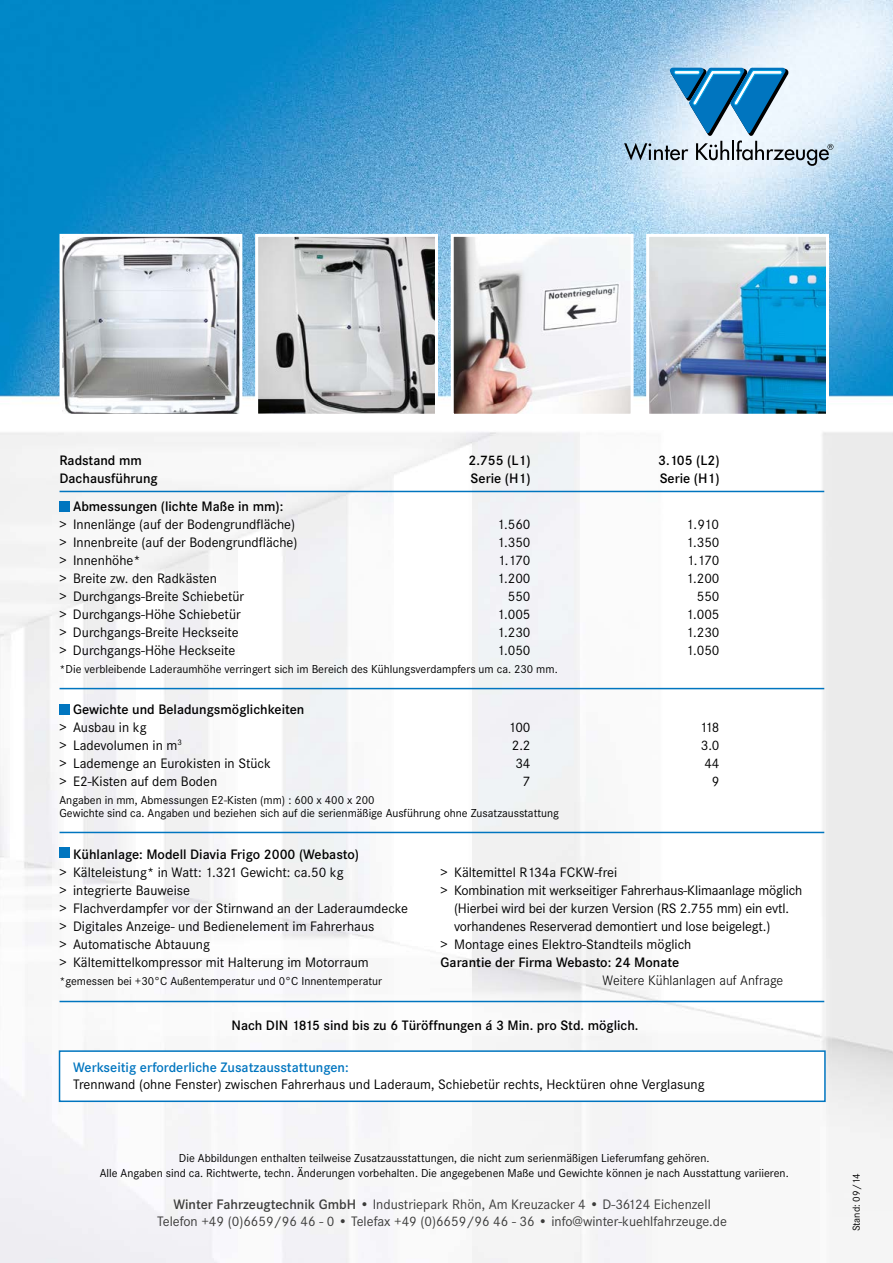
<style>
.page{position:relative;width:893px;height:1263px;background:#fff}
.page>*{position:absolute;margin:0;border:0;box-sizing:border-box;transform-origin:0 0}
.t1{font:14.25px/18px "Corporate S";color:#000}
.t2{font:600 14.25px "Corporate S";color:#000}
.t3{font:14.25px/17.1px "Corporate S";color:#3c3c3b;text-align:center}
.t4{font:600 14.25px "Corporate S";color:#0075bf}
.t5{font:300 14.25px "Corporate S";color:#000}
.t6{font:12px/15px "Corporate S";color:#000;text-align:center}
.t7{font:10.5px "Corporate S";color:#000}
.s1{font-weight:600}
</style>
<div class="page">
<img style="left:0;top:0;width:893px;height:1263px">
<hr style="left:60px;top:688px;width:764px;height:1px;background:#0075bf">
<hr style="left:60px;top:491px;width:764px;height:1px;background:#0075bf">
<hr style="left:60px;top:1001px;width:764px;height:1px;background:#0075bf">
<hr style="left:60px;top:832px;width:764px;height:1px;background:#0075bf">
<div style="left:60px;top:501px;width:10px;height:10px;background:#0075bf"></div>
<div style="left:60px;top:704px;width:10px;height:10px;background:#0075bf"></div>
<svg style="left:624px;top:68px;width:209px;height:98px"></svg>
<img style="left:455px;top:238px;width:175px;height:175px">
<div style="left:451px;top:234px;width:183px;height:183px;border:3px solid #fff"></div>
<img style="left:64px;top:238px;width:174px;height:175px">
<div style="left:60px;top:234px;width:182px;height:183px;border:3px solid #fff"></div>
<div style="left:60px;top:848px;width:10px;height:10px;background:#0075bf"></div>
<img style="left:259px;top:238px;width:175px;height:175px">
<div style="left:255px;top:234px;width:183px;height:183px;border:3px solid #fff"></div>
<div style="left:59px;top:1050px;width:767px;height:52px;background:#fff;border:2px solid #0075bf"></div>
<img style="left:650px;top:238px;width:175px;height:175px">
<div style="left:646px;top:234px;width:183px;height:183px;border:3px solid #fff"></div>
<p class="t2" style="left:60px;top:452px;width:84px">Radstand mm</p>
<p class="t2" style="left:469px;top:452px;width:64px">2.755 (L1)</p>
<p class="t2" style="left:658px;top:452px;width:63px">3.105 (L2)</p>
<p class="t2" style="left:60px;top:470px;width:100px">Dachausführung</p>
<p class="t2" style="left:471px;top:470px;width:61px">Serie (H1)</p>
<p class="t2" style="left:660px;top:470px;width:61px">Serie (H1)</p>
<p class="t2" style="left:73px;top:498px;width:212px">Abmessungen (lichte Maße in mm):</p>
<p class="t1" style="left:60px;top:516px;width:237px">&gt; Innenlänge (auf der Bodengrundfläche)</p>
<p class="t1" style="left:497px;top:516px;width:35px">1.560</p>
<p class="t1" style="left:686px;top:516px;width:35px">1.910</p>
<p class="t1" style="left:60px;top:534px;width:239px">&gt; Innenbreite (auf der Bodengrundfläche)</p>
<p class="t1" style="left:497px;top:534px;width:35px">1.350</p>
<p class="t1" style="left:686px;top:534px;width:35px">1.350</p>
<p class="t1" style="left:60px;top:552px;width:83px">&gt; Innenhöhe*</p>
<p class="t1" style="left:498px;top:552px;width:34px">1.170</p>
<p class="t1" style="left:687px;top:552px;width:34px">1.170</p>
<p class="t1" style="left:60px;top:570px;width:159px">&gt; Breite zw. den Radkästen</p>
<p class="t1" style="left:497px;top:570px;width:35px">1.200</p>
<p class="t1" style="left:686px;top:570px;width:35px">1.200</p>
<p class="t1" style="left:60px;top:588px;width:186px">&gt; Durchgangs-Breite Schiebetür</p>
<p class="t1" style="left:508px;top:588px;width:24px">550</p>
<p class="t1" style="left:697px;top:588px;width:24px">550</p>
<p class="t1" style="left:59px;top:606px;width:183px">&gt; Durchgangs-Höhe Schiebetür</p>
<p class="t1" style="left:497px;top:606px;width:35px">1.005</p>
<p class="t1" style="left:686px;top:606px;width:35px">1.005</p>
<p class="t1" style="left:59px;top:624px;width:181px">&gt; Durchgangs-Breite Heckseite</p>
<p class="t1" style="left:497px;top:624px;width:35px">1.230</p>
<p class="t1" style="left:686px;top:624px;width:35px">1.230</p>
<p class="t1" style="left:59px;top:642px;width:177px">&gt; Durchgangs-Höhe Heckseite</p>
<p class="t1" style="left:497px;top:642px;width:35px">1.050</p>
<p class="t1" style="left:686px;top:642px;width:35px">1.050</p>
<p class="t6" style="left:60px;top:662px;width:500px">*Die verbleibende Laderaumhöhe verringert sich im Bereich des Kühlungsverdampfers um ca. 230 mm.</p>
<p class="t2" style="left:73px;top:701px;width:233px">Gewichte und Beladungsmöglichkeiten</p>
<p class="t1" style="left:60px;top:718px;width:89px">&gt; Ausbau in kg</p>
<p class="t1" style="left:508px;top:718px;width:24px">100</p>
<p class="t1" style="left:700px;top:718px;width:21px">118</p>
<p class="t1" style="left:60px;top:736px;width:124px">&gt; Ladevolumen in m<sup>3</sup></p>
<p class="t1" style="left:512px;top:736px;width:20px">2.2</p>
<p class="t1" style="left:701px;top:736px;width:20px">3.0</p>
<p class="t1" style="left:60px;top:754px;width:213px">&gt; Lademenge an Eurokisten in Stück</p>
<p class="t1" style="left:515px;top:754px;width:17px">34</p>
<p class="t1" style="left:704px;top:754px;width:17px">44</p>
<p class="t1" style="left:60px;top:772px;width:159px">&gt; E2-Kisten auf dem Boden</p>
<p class="t1" style="left:523px;top:772px;width:9px">7</p>
<p class="t1" style="left:712px;top:772px;width:9px">9</p>
<p class="t6" style="left:60px;top:793px;width:501px;line-height:13.5px;text-align:left">Angaben in mm, Abmessungen E2-Kisten (mm) : 600 x 400 x 200<br>Gewichte sind ca. Angaben und beziehen sich auf die serienmäßige Ausführung ohne Zusatzausstattung</p>
<p class="t2" style="left:73px;top:846px;width:287px">Kühlanlage: Modell Diavia Frigo 2000 (Webasto)</p>
<p class="t1" style="left:60px;top:863px;width:350px">&gt; Kälteleistung* in Watt: 1.321 Gewicht: ca.50 kg<br>&gt; integrierte Bauweise<br>&gt; Flachverdampfer vor der Stirnwand an der Laderaumdecke &gt; Digitales Anzeige- und Bedienelement im Fahrerhaus<br>&gt; Automatische Abtauung<br>&gt; Kältemittelkompressor mit Halterung im Motorraum</p>
<p class="t6" style="left:60px;top:973px;width:324px">*gemessen bei +30°C Außentemperatur und 0°C Innentemperatur</p>
<p class="t1" style="left:441px;top:863px;width:178px">&gt; Kältemittel R134a FCKW-frei</p>
<p class="t1" style="left:441px;top:881px;width:363px">&gt; Kombination mit werkseitiger Fahrerhaus-Klimaanlage möglich</p>
<p class="t1" style="left:454px;top:899px;width:337px">(Hierbei wird bei der kurzen Version (RS 2.755 mm) ein evtl.</p>
<p class="t1" style="left:454px;top:917px;width:318px">vorhandenes Reserverad demontiert und lose beigelegt.)</p>
<p class="t1" style="left:441px;top:935px;width:252px">&gt; Montage eines Elektro-Standteils möglich</p>
<p class="t2" style="left:441px;top:954px;width:240px">Garantie der Firma Webasto: 24 Monate</p>
<p class="t5" style="left:603px;top:972px;width:182px">Weitere Kühlanlagen auf Anfrage</p>
<p class="t2" style="left:232px;top:1017px;width:408px">Nach DIN 1815 sind bis zu 6 Türöffnungen á 3 Min. pro Std. möglich.</p>
<p class="t4" style="left:73px;top:1059px;width:277px">Werkseitig erforderliche Zusatzausstattungen:</p>
<p class="t1" style="left:73px;top:1076px;width:633px">Trennwand (ohne Fenster) zwischen Fahrerhaus und Laderaum, Schiebetür rechts, Hecktüren ohne Verglasung</p>
<p class="t6" style="left:100px;top:1150px;width:690px">Die Abbildungen enthalten teilweise Zusatzausstattungen, die nicht zum serienmäßigen Lieferumfang gehören.<br>Alle Angaben sind ca. Richtwerte, techn. Änderungen vorbehalten. Die angegebenen Maße und Gewichte können je nach Ausstattung variieren.</p>
<p class="t3" style="left:157px;top:1195px;width:571px"><span class="s1">Winter Fahrzeugtechnik GmbH •</span> Industriepark Rhön, Am Kreuzacker 4 • D-36124 Eichenzell<br>Telefon +49 (0)6659/96 46 - 0 • Telefax +49 (0)6659/96 46 - 36 • info@winter-kuehlfahrzeuge.de</p>
<p class="t7" style="left:851px;top:1231px;width:59px;rotate:-90deg">Stand: 09/14</p>
</div>
